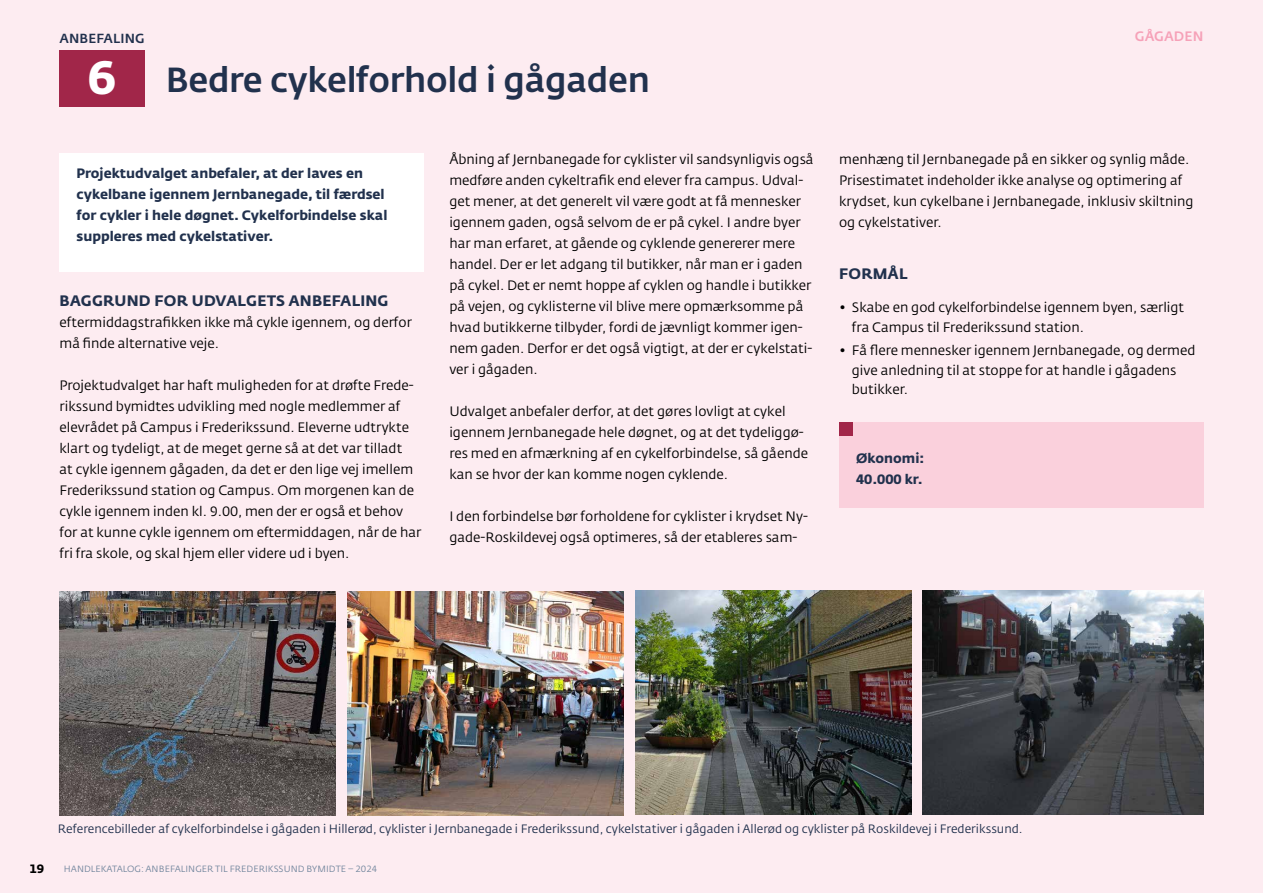
<style>
.page{position:relative;width:1263px;height:893px;background:#fdecf1}
.page>*{position:absolute;margin:0;border:0;box-sizing:border-box;transform-origin:0 0}
.Rub_anbefaling_1{font:700 46.5px "Fedra Sans Std";color:#fff}
.Rub_anbefaling{font:500 34.5px "Fedra Sans Std";letter-spacing:-.01em;color:#21314d}
.M2_h3{font:700 15px "Fedra Sans Std";letter-spacing:.01em;color:#21314d}
.Brød{font:13.5px/21px "Fedra Sans Std";color:#000}
.Bullits{font:13.5px/19.5px "Fedra Sans Std";color:#000}
.Brød-2{font:700 13.5px/21px "Fedra Sans Std";color:#21314d}
.t1{font:500 13.5px "Fedra Sans Std";letter-spacing:.01em;color:#f6a1b8}
.Rub_anbefaling_1-2{font:500 13.05px "Fedra Sans Std";letter-spacing:.01em;color:#21314d}
.t2{font:12px "Fedra Sans Std";color:#21314d}
.t3{font:700 12px "Fedra Sans Std";color:#000}
.t4{font:9px "Fedra Sans Std";letter-spacing:.01em;color:#73879e}
.s1{font-weight:700}
</style>
<div class="page">
<div style="left:60px;top:50px;width:85px;height:57px;background:#a12649"></div>
<div style="left:60px;top:153px;width:364px;height:119px;background:#fff"></div>
<div style="left:839px;top:423px;width:364px;height:85px;background:#fad0dc"></div>
<div style="left:839px;top:422px;width:14px;height:14px;background:#a12649"></div>
<img style="left:60px;top:591px;width:276px;height:224px">
<img style="left:347px;top:591px;width:277px;height:224px">
<img style="left:635px;top:590px;width:276px;height:224px">
<img style="left:923px;top:590px;width:280px;height:224px">
<h1 class="Rub_anbefaling_1-2" style="left:60px;top:30px;width:86px">ANBEFALING</h1>
<h1 class="Rub_anbefaling_1" style="left:88px;top:49px;width:29px">6</h1>
<h1 class="Rub_anbefaling" style="left:166px;top:58px;width:486px">Bedre cykelforhold i gågaden</h1>
<p class="Brød-2" style="left:77px;top:163px;width:312px">Projektudvalget anbefaler, at der laves en cykelbane igennem Jernbanegade, til færdsel for cykler i hele døgnet. Cykelforbindelse skal suppleres med cykelstativer.</p>
<h2 class="M2_h3" style="left:60px;top:291px;width:330px">BAGGRUND FOR UDVALGETS ANBEFALING</h2>
<p class="Brød" style="left:60px;top:312px;width:354px">eftermiddagstrafikken ikke må cykle igennem, og derfor må finde alternative veje.</p>
<p class="Brød" style="left:60px;top:375px;width:363px">Projektudvalget har haft muligheden for at drøfte Frede&shy;rikssund bymidtes udvikling med nogle medlemmer af elevrådet på Campus i Frederikssund. Eleverne udtrykte klart og tydeligt, at de meget gerne så at det var tilladt<br>at cykle igennem gågaden, da det er den lige vej imellem Frederikssund station og Campus. Om morgenen kan de cykle igennem inden kl. 9.00, men der er også et behov for at kunne cykle igennem om eftermiddagen, når de har fri fra skole, og skal hjem eller videre ud i byen.</p>
<p class="Brød" style="left:449px;top:149px;width:366px">Åbning af Jernbanegade for cyklister vil sandsynligvis også medføre anden cykeltrafik end elever fra campus. Udval&shy;get mener, at det generelt vil være godt at få mennesker igennem gaden, også selvom de er på cykel. I andre byer har man erfaret, at gående og cyklende genererer mere handel. Der er let adgang til butikker, når man er i gaden på cykel. Det er nemt hoppe af cyklen og handle i butikker på vejen, og cyklisterne vil blive mere opmærksomme på hvad butikkerne tilbyder, fordi de jævnligt kommer igen&shy;nem gaden. Derfor er det også vigtigt, at der er cykelstati&shy;ver i gågaden.</p>
<p class="Brød" style="left:449px;top:401px;width:360px">Udvalget anbefaler derfor, at det gøres lovligt at cykel igennem Jernbanegade hele døgnet, og at det tydeliggø&shy;res med en afmærkning af en cykelforbindelse, så gående kan se hvor der kan komme nogen cyklende.</p>
<p class="Brød" style="left:449px;top:506px;width:360px">I den forbindelse bør forholdene for cyklister i krydset Ny&shy;gade-Roskildevej også optimeres, så der etableres sam-</p>
<p class="t1" style="left:1135px;top:28px;width:70px">GÅGADEN</p>
<p class="Brød" style="left:839px;top:149px;width:356px">menhæng til Jernbanegade på en sikker og synlig måde.<br>Prisestimatet indeholder ikke analyse og optimering af krydset, kun cykelbane i Jernbanegade, inklusiv skiltning og cykelstativer.</p>
<h2 class="M2_h3" style="left:839px;top:265px;width:70px">FORMÅL</h2>
<p class="Bullits" style="left:852px;top:298px;width:334px;text-indent:-13px"><span class="s1">•</span> Skabe en god cykelforbindelse igennem byen, særligt fra Campus til Frederikssund station.</p>
<p class="Bullits" style="left:852px;top:341px;width:345px;text-indent:-13px"><span class="s1">•</span> Få flere mennesker igennem Jernbanegade, og dermed give anledning til at stoppe for at handle i gågadens butikker.</p>
<p class="Brød-2" style="left:856px;top:448px;width:70px">Økonomi:</p>
<p class="Brød-2" style="left:856px;top:469px;width:68px">40.000 kr.</p>
<p class="t2" style="left:58px;top:822px;width:966px">Referencebilleder af cykelforbindelse i gågaden i Hillerød, cyklister i Jernbanegade i Frederikssund, cykelstativer i gågaden i Allerød og cyklister på Roskildevej i Frederikssund.</p>
<p class="t3" style="left:30px;top:861px;width:16px">19</p>
<p class="t4" style="left:64px;top:863px;width:315px">HANDLEKATALOG: ANBEFALINGER TIL FREDERIKSSUND BYMIDTE – 2024</p>
</div>
